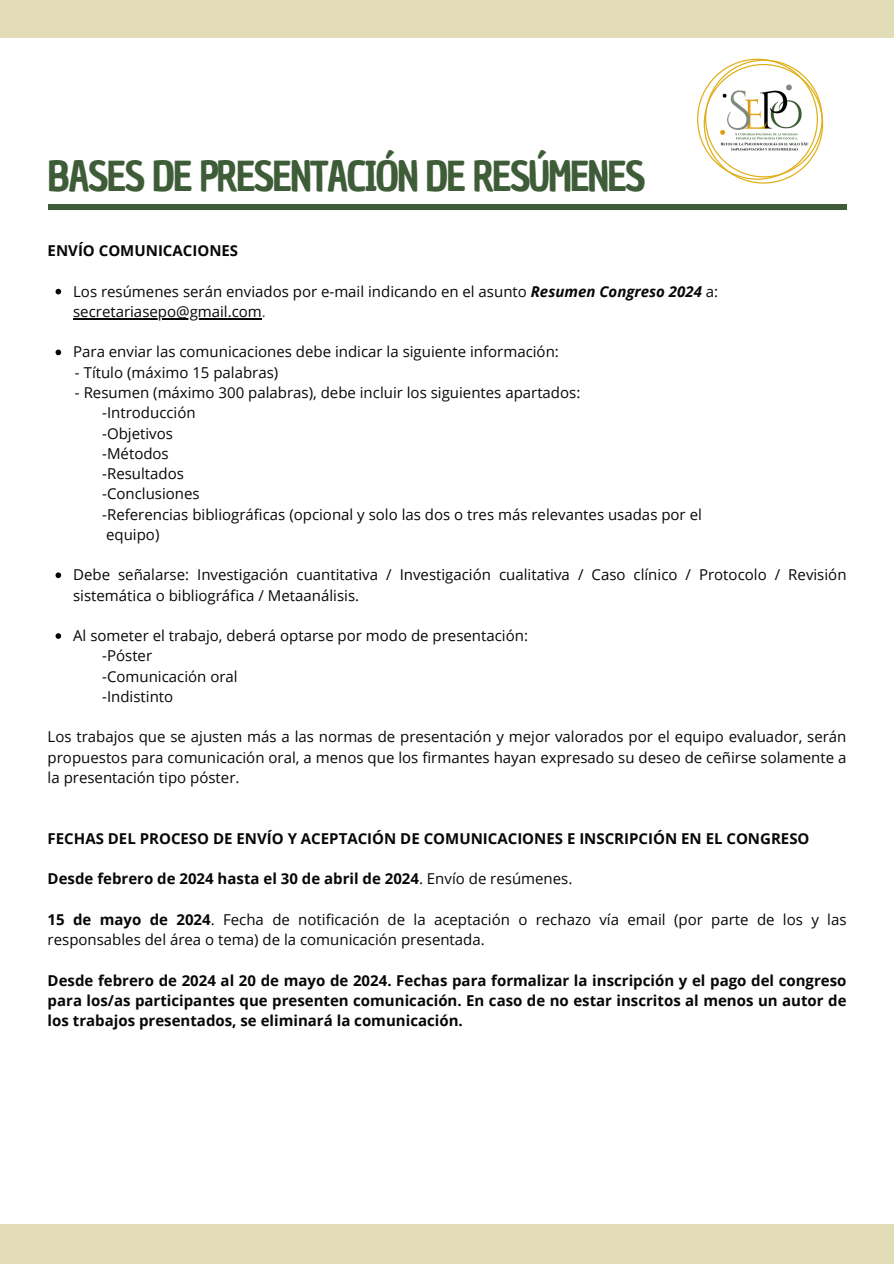
<style>
.page{position:relative;width:894px;height:1264px;background:#fff}
.page>*{position:absolute;margin:0;border:0;box-sizing:border-box;transform-origin:0 0}
.t1{font:40.35px "Chau Philomene One";letter-spacing:-.05em;color:#3e5c37}
.t2{font:15px/20.2px "Open Sans";color:#070707}
.t3{font:700 15px/20.2px "Open Sans";color:#070707;text-align:justify}
.s1{font-weight:700;font-style:italic}
.s2{color:#3e5c37}
.s3{font-weight:400}
.s4{font-weight:700}
</style>
<div class="page">
<div style="left:48px;top:204px;width:798px;height:5px;background:#3e5c37"></div>
<svg style="left:55px;top:289px;width:6px;height:5px"></svg>
<hr style="left:73px;top:318px;width:189px;height:1px;background:#070707">
<svg style="left:55px;top:349px;width:6px;height:6px"></svg>
<svg style="left:55px;top:572px;width:6px;height:6px"></svg>
<svg style="left:55px;top:633px;width:6px;height:6px"></svg>
<div style="left:0;top:1224px;width:893px;height:39px;background:#e2dcb7"></div>
<div style="left:0;top:0;width:893px;height:38px;background:#e2dcb7"></div>
<svg style="left:697px;top:59px;width:125px;height:125px"></svg>
<h1 class="t1" style="left:48px;top:149px;width:599px">BASES DE PRESENTACIÓN DE RESÚMENES</h1>
<p class="t3" style="left:48px;top:240px;width:192px">ENVÍO COMUNICACIONES</p>
<p class="t2" style="left:73px;top:281px;width:646px">Los resúmenes serán enviados por e-mail indicando en el asunto <span class="s1">Resumen Congreso 2024</span> a: secretariasepo@gmail.com<span class="s2">.</span></p>
<p class="t2" style="left:73px;top:341px;width:487px">Para enviar las comunicaciones debe indicar la siguiente información:</p>
<p class="t2" style="left:75px;top:362px;width:205px">- Título (máximo 15 palabras)</p>
<p class="t2" style="left:102px;top:382px;width:601px;text-indent:-27px">- Resumen (máximo 300 palabras), debe incluir los siguientes apartados:<br>-Introducción<br>-Objetivos<br>-Métodos<br>-Resultados<br>-Conclusiones<br>-Referencias bibliográficas (opcional y solo las dos o tres más relevantes usadas por el equipo)</p>
<p class="t2" style="left:73px;top:564px;width:774px">Debe señalarse: Investigación cuantitativa / Investigación cualitativa / Caso clínico / Protocolo / Revisión sistemática o bibliográfica / Metaanálisis.</p>
<p class="t2" style="left:102px;top:625px;width:427px;text-indent:-29px">Al someter el trabajo, deberá optarse por modo de presentación: -Póster<br>-Comunicación oral<br>-Indistinto</p>
<p class="t2" style="left:48px;top:726px;width:800px;text-align:justify">Los trabajos que se ajusten más a las normas de presentación y mejor valorados por el equipo evaluador, serán propuestos para comunicación oral, a menos que los firmantes hayan expresado su deseo de ceñirse solamente a la presentación tipo póster.</p>
<p class="t3" style="left:48px;top:827px;width:763px">FECHAS DEL PROCESO DE ENVÍO Y ACEPTACIÓN DE COMUNICACIONES E INSCRIPCIÓN EN EL CONGRESO</p>
<p class="t3" style="left:48px;top:868px;width:526px">Desde febrero de 2024 hasta el 30 de abril de 2024<span class="s3">. Envío de resúmenes.</span></p>
<p class="t2" style="left:48px;top:908px;width:800px"><span class="s4">15 de mayo de 2024</span>. Fecha de notificación de la aceptación o rechazo vía email (por parte de los y las responsables del área o tema) de la comunicación presentada.</p>
<p class="t3" style="left:48px;top:969px;width:800px">Desde febrero de 2024 al 20 de mayo de 2024. Fechas para formalizar la inscripción y el pago del congreso para los/as participantes que presenten comunicación. En caso de no estar inscritos al menos un autor de los trabajos presentados, se eliminará la comunicación.</p>
</div>
